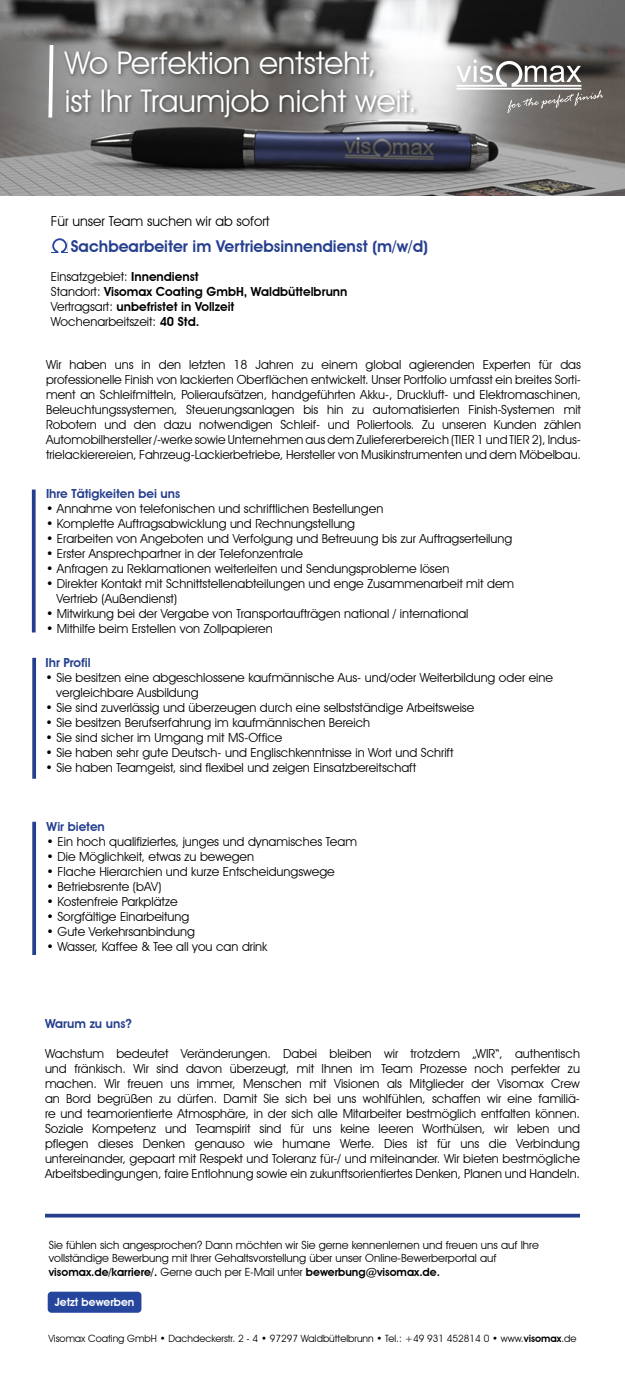
<style>
.page{position:relative;width:625px;height:1375px;background:#fff}
.page>*{position:absolute;margin:0;border:0;box-sizing:border-box;transform-origin:0 0}
.t1{font:31.25px/37.5px "Avant Garde IT Cby BT";color:#fff}
.t2{font:600 16.25px "Avant Garde IT Cby BT";color:#253f8e}
.t3{font:13.75px "Avant Garde IT Cby BT";color:#000}
.t4{font:12.5px/15px "Avant Garde IT Cby BT";color:#000}
.t5{font:600 12.5px/15px "Avant Garde IT Cby BT";color:#000}
.t6{font:600 12.5px "Avant Garde IT Cby BT";color:#253f8e}
.t7{font:11.25px/13.5px "Avant Garde IT Cby BT";color:#000}
.t8{font:600 11.25px "Avant Garde IT Cby BT";color:#fff}
.t9{font:10px "Avant Garde IT Cby BT";color:#000}
.s1{font-weight:400}
.s2{font-weight:600}
</style>
<div class="page">
<div style="left:48px;top:1292px;width:93px;height:21px;background:#26459d;border-radius:4px"></div>
<img style="left:0;top:0;width:625px;height:196px">
<svg style="left:32px;top:490px;width:4px;height:142px"></svg>
<svg style="left:32px;top:658px;width:4px;height:121px"></svg>
<svg style="left:32px;top:822px;width:4px;height:133px"></svg>
<svg style="left:51px;top:238px;width:17px;height:15px"></svg>
<div style="left:62px;top:50px;width:358px;height:73px;background:#000;opacity:.51"></div>
<svg style="left:46px;top:41px;width:9px;height:80px"></svg>
<svg style="left:457px;top:60px;width:146px;height:53px;background:#8f8d8a"></svg>
<svg style="left:45px;top:1214px;width:535px;height:4px;background:#3e559b"></svg>
<h1 class="t1" style="left:65px;top:44px;width:354px">Wo Perfektion entsteht,<br>ist Ihr Traumjob nicht weit.</h1>
<p class="t3" style="left:51px;top:212px;width:220px">Für unser Team suchen wir ab sofort</p>
<h2 class="t2" style="left:71px;top:237px;width:359px">Sachbearbeiter im Vertriebsinnendienst (m/w/d)</h2>
<p class="t5" style="left:51px;top:269px;width:298px"><span class="s1">Einsatzgebiet:</span> Innendienst<br><span class="s1">Standort:</span> Visomax Coating GmbH, Waldbüttelbrunn <span class="s1">Vertragsart:</span> unbefristet in Vollzeit<br><span class="s1">Wochenarbeitszeit:</span> 40 Std.</p>
<p class="t4" style="left:46px;top:357px;width:537px;text-align:justify">Wir haben uns in den letzten 18 Jahren zu einem global agierenden Experten für das professionelle Finish von lackierten Oberflächen entwickelt. Unser Portfolio umfasst ein breites Sorti&shy;ment an Schleifmitteln, Polieraufsätzen, handgeführten Akku-, Druckluft- und Elektromaschinen, Beleuchtungssystemen, Steuerungsanlagen bis hin zu automatisierten Finish-Systemen mit Robotern und den dazu notwendigen Schleif- und Poliertools. Zu unseren Kunden zählen Automobilhersteller /-werke sowie Unternehmen aus dem Zuliefererbereich (TIER 1 und TIER 2), Indus&shy;trielackierereien, Fahrzeug-Lackierbetriebe, Hersteller von Musikinstrumenten und dem Möbelbau.</p>
<p class="t6" style="left:46px;top:486px;width:136px">Ihre Tätigkeiten bei uns</p>
<p class="t4" style="left:46px;top:501px;width:339px">• Annahme von telefonischen und schriftlichen Bestellungen</p>
<p class="t4" style="left:46px;top:516px;width:311px">• Komplette Auftragsabwicklung und Rechnungstellung</p>
<p class="t4" style="left:46px;top:531px;width:468px">• Erarbeiten von Angeboten und Verfolgung und Betreuung bis zur Auftragserteilung</p>
<p class="t4" style="left:46px;top:546px;width:258px">• Erster Ansprechpartner in der Telefonzentrale</p>
<p class="t4" style="left:46px;top:561px;width:405px">• Anfragen zu Reklamationen weiterleiten und Sendungsprobleme lösen</p>
<p class="t4" style="left:57px;top:576px;width:459px;text-indent:-11px">• Direkter Kontakt mit Schnittstellenabteilungen und enge Zusammenarbeit mit dem<br>Vertrieb (Außendienst)</p>
<p class="t4" style="left:46px;top:606px;width:424px">• Mitwirkung bei der Vergabe von Transportaufträgen national / international</p>
<p class="t4" style="left:46px;top:621px;width:228px">• Mithilfe beim Erstellen von Zollpapieren</p>
<p class="t6" style="left:46px;top:655px;width:47px">Ihr Profil</p>
<p class="t4" style="left:56px;top:670px;width:498px;text-indent:-11px">• Sie besitzen eine abgeschlossene kaufmännische Aus- und/oder Weiterbildung oder eine vergleichbare Ausbildung</p>
<p class="t4" style="left:46px;top:700px;width:430px">• Sie sind zuverlässig und überzeugen durch eine selbstständige Arbeitsweise</p>
<p class="t4" style="left:46px;top:715px;width:326px">• Sie besitzen Berufserfahrung im kaufmännischen Bereich</p>
<p class="t4" style="left:46px;top:730px;width:238px">• Sie sind sicher im Umgang mit MS-Office</p>
<p class="t4" style="left:46px;top:745px;width:409px">• Sie haben sehr gute Deutsch- und Englischkenntnisse in Wort und Schrift</p>
<p class="t4" style="left:46px;top:760px;width:372px">• Sie haben Teamgeist, sind flexibel und zeigen Einsatzbereitschaft</p>
<p class="t6" style="left:47px;top:819px;width:60px">Wir bieten</p>
<p class="t4" style="left:47px;top:834px;width:312px"><span class="s2">•</span> Ein hoch qualifiziertes, junges und dynamisches Team</p>
<p class="t4" style="left:47px;top:849px;width:209px"><span class="s2">•</span> Die Möglichkeit, etwas zu bewegen</p>
<p class="t4" style="left:47px;top:864px;width:290px">• Flache Hierarchien und kurze Entscheidungswege</p>
<p class="t4" style="left:47px;top:879px;width:116px"><span class="s2">•</span> Betriebsrente (bAV)</p>
<p class="t4" style="left:47px;top:894px;width:133px">• Kostenfreie Parkplätze</p>
<p class="t4" style="left:47px;top:909px;width:144px">• Sorgfältige Einarbeitung</p>
<p class="t4" style="left:47px;top:924px;width:150px">• Gute Verkehrsanbindung</p>
<p class="t4" style="left:47px;top:939px;width:222px">• Wasser, Kaffee &amp; Tee all you can drink</p>
<p class="t6" style="left:45px;top:1016px;width:88px">Warum zu uns?</p>
<p class="t4" style="left:45px;top:1046px;width:537px;text-align:justify">Wachstum bedeutet Veränderungen. Dabei bleiben wir trotzdem „WIR“, authentisch und fränkisch. Wir sind davon überzeugt, mit Ihnen im Team Prozesse noch perfekter zu machen. Wir freuen uns immer, Menschen mit Visionen als Mitglieder der Visomax Crew an Bord begrüßen zu dürfen. Damit Sie sich bei uns wohlfühlen, schaffen wir eine familiä&shy;re und teamorientierte Atmosphäre, in der sich alle Mitarbeiter bestmöglich entfalten können.<br>Soziale Kompetenz und Teamspirit sind für uns keine leeren Worthülsen, wir leben und pflegen dieses Denken genauso wie humane Werte. Dies ist für uns die Verbindung untereinander, gepaart mit Respekt und Toleranz für-/ und miteinander. Wir bieten bestmögliche Arbeitsbedingungen, faire Entlohnung sowie ein zukunftsorientiertes Denken, Planen und Handeln.</p>
<p class="t7" style="left:49px;top:1238px;width:491px">Sie fühlen sich angesprochen? Dann möchten wir Sie gerne kennenlernen und freuen uns auf Ihre vollständige Bewerbung mit Ihrer Gehaltsvorstellung über unser Online-Bewerberportal auf <span class="s2">visomax.de/karriere/.</span> Gerne auch per E-Mail unter <span class="s2">bewerbung@visomax.de.</span></p>
<p class="t8" style="left:55px;top:1295px;width:81px">Jetzt bewerben</p>
<p class="t9" style="left:48px;top:1332px;width:530px">Visomax Coating GmbH • Dachdeckerstr. 2 - 4 • 97297 Waldbüttelbrunn • Tel.: +49 931 452814 0 • www.<span class="s2">visomax</span>.de</p>
</div>
